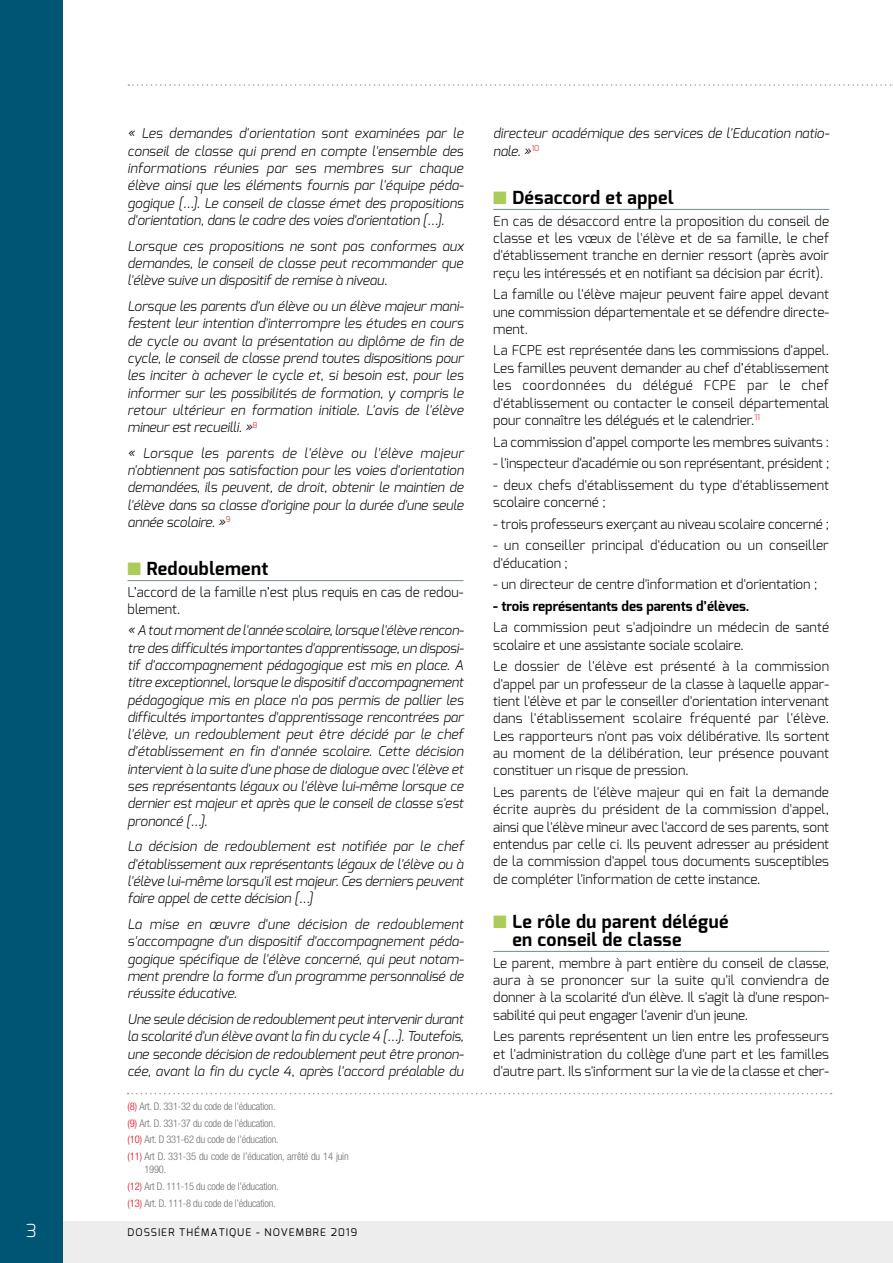
<style>
.page{position:relative;width:893px;height:1263px;background:#fff}
.page>*{position:absolute;margin:0;border:0;box-sizing:border-box;transform-origin:0 0}
.t1{font:700 18px/18.1px "Exo";letter-spacing:.025em;color:#000}
.t2{font:300 18px "Exo";color:#fff}
.t3{font:italic 300 13.5px/17.2px "Exo";letter-spacing:-.005em;color:#000;text-align:justify}
.t4{font:300 13.5px/17.4px "Exo";color:#000;text-align:justify}
.t5{font:700 13.5px "Exo";color:#000}
.t6{font:300 condensed 10.5px/16.8px "Helvetica Neue";letter-spacing:-.02em;color:#706f6f}
.t7{font:10.5px "Exo";letter-spacing:.1em;color:#000}
.s1{color:#abcc58}
.s2{color:#e30613}
</style>
<div class="page">
<div style="left:0;top:1221px;width:893px;height:42px;background:#ededed"></div>
<div style="left:0;top:0;width:63px;height:1263px;background:#005575"></div>
<svg style="left:128px;top:84px;width:765px;height:2px"></svg>
<svg style="left:128px;top:1093px;width:704px;height:1px"></svg>
<hr style="left:128px;top:580px;width:335px;height:1px;background:#85959d">
<hr style="left:493px;top:209px;width:336px;height:1px;background:#85959d">
<hr style="left:493px;top:951px;width:336px;height:1px;background:#85959d">
<p class="t3" style="left:128px;top:125px;width:338px">« Les demandes d'orientation sont examinées par le conseil de classe qui prend en compte l'ensemble des informations réunies par ses membres sur chaque élève ainsi que les éléments fournis par l'équipe péda&shy;gogique […]. Le conseil de classe émet des propositions d'orientation, dans le cadre des voies d'orientation […].</p>
<p class="t3" style="left:128px;top:237px;width:338px">Lorsque ces propositions ne sont pas conformes aux demandes, le conseil de classe peut recommander que l'élève suive un dispositif de remise à niveau.</p>
<p class="t3" style="left:128px;top:297px;width:338px">Lorsque les parents d'un élève ou un élève majeur mani&shy;festent leur intention d'interrompre les études en cours de cycle ou avant la présentation au diplôme de fin de cycle, le conseil de classe prend toutes dispositions pour les inciter à achever le cycle et, si besoin est, pour les informer sur les possibilités de formation, y compris le retour ultérieur en formation initiale. L'avis de l'élève mineur est recueilli. »<sup>8</sup></p>
<p class="t3" style="left:128px;top:444px;width:338px">« Lorsque les parents de l'élève ou l'élève majeur n'obtiennent pas satisfaction pour les voies d'orientation demandées, ils peuvent, de droit, obtenir le maintien de l'élève dans sa classe d'origine pour la durée d'une seule année scolaire. »<sup>9</sup></p>
<h1 class="t1" style="left:128px;top:559px;width:142px"><span class="s1">■</span> Redoublement</h1>
<p class="t4" style="left:128px;top:583px;width:337px">L’accord de la famille n’est plus requis en cas de redou&shy;blement.</p>
<p class="t3" style="left:128px;top:622px;width:338px">« A tout moment de l'année scolaire, lorsque l'élève rencon&shy;tre des difficultés importantes d'apprentissage, un disposi&shy;tif d'accompagnement pédagogique est mis en place. A titre exceptionnel, lorsque le dispositif d'accompagnement pédagogique mis en place n'a pas permis de pallier les difficultés importantes d'apprentissage rencontrées par l'élève, un redoublement peut être décidé par le chef d'établissement en fin d'année scolaire. Cette décision intervient à la suite d'une phase de dialogue avec l'élève et ses représentants légaux ou l'élève lui-même lorsque ce dernier est majeur et après que le conseil de classe s'est prononcé […].</p>
<p class="t3" style="left:128px;top:838px;width:338px">La décision de redoublement est notifiée par le chef d'établissement aux représentants légaux de l'élève ou à l'élève lui-même lorsqu'il est majeur. Ces derniers peuvent faire appel de cette décision […]</p>
<p class="t3" style="left:128px;top:915px;width:338px">La mise en œuvre d'une décision de redoublement s'accompagne d'un dispositif d'accompagnement péda&shy;gogique spécifique de l'élève concerné, qui peut notam&shy;ment prendre la forme d'un programme personnalisé de réussite éducative.</p>
<p class="t3" style="left:128px;top:1010px;width:338px">Une seule décision de redoublement peut intervenir durant la scolarité d'un élève avant la fin du cycle 4 […]. Toutefois, une seconde décision de redoublement peut être pronon&shy;cée, avant la fin du cycle 4, après l'accord préalable du</p>
<p class="t6" style="left:128px;top:1097px;width:223px"><span class="s2">(8)</span> Art. D. 331-32 du code de l’éducation.<br><span class="s2">(9)</span> Art. D. 331-37 du code de l’éducation.<br><span class="s2">(10)</span> Art. D 331-62 du code de l’éducation.<br><span class="s2">(11)</span> Art D. 331-35 du code de l’éducation, arrêté du 14 juin</p>
<p class="t6" style="left:128px;top:1161px;width:153px;text-indent:17px">1990.<br><span class="s2">(12)</span> Art D. 111-15 du code de l’éducation. <span class="s2">(13)</span> Art. D. 111-8 du code de l’éducation.</p>
<h1 class="t2" style="left:26px;top:1218px;width:12px">3</h1>
<p class="t7" style="left:128px;top:1225px;width:231px">DOSSIER THÉMATIQUE - NOVEMBRE 2019</p>
<p class="t3" style="left:493px;top:125px;width:338px">directeur académique des services de l'Education natio&shy;nale. »<sup>10</sup></p>
<h1 class="t1" style="left:493px;top:188px;width:182px"><span class="s1">■</span> Désaccord et appel</h1>
<p class="t4" style="left:493px;top:212px;width:338px">En cas de désaccord entre la proposition du conseil de classe et les vœux de l'élève et de sa famille, le chef d'établissement tranche en dernier ressort (après avoir reçu les intéressés et en notifiant sa décision par écrit).</p>
<p class="t4" style="left:493px;top:286px;width:337px">La famille ou l'élève majeur peuvent faire appel devant une commission départementale et se défendre directe&shy;ment.</p>
<p class="t4" style="left:493px;top:342px;width:338px">La FCPE est représentée dans les commissions d'appel.<br>Les familles peuvent demander au chef d’établissement les coordonnées du délégué FCPE par le chef d'établissement ou contacter le conseil départemental pour connaître les délégués et le calendrier.<sup>11</sup></p>
<p class="t4" style="left:493px;top:433px;width:337px">La commission d’appel comporte les membres suivants :</p>
<p class="t4" style="left:493px;top:454px;width:338px">- l'inspecteur d'académie ou son représentant, président ;</p>
<p class="t4" style="left:493px;top:476px;width:337px">- deux chefs d'établissement du type d'établissement scolaire concerné ;</p>
<p class="t4" style="left:493px;top:515px;width:337px">- trois professeurs exerçant au niveau scolaire concerné ;</p>
<p class="t4" style="left:493px;top:537px;width:337px">- un conseiller principal d'éducation ou un conseiller d'éducation ;</p>
<p class="t4" style="left:493px;top:576px;width:326px">- un directeur de centre d'information et d'orientation ;</p>
<p class="t5" style="left:493px;top:597px;width:257px">- trois représentants des parents d’élèves.</p>
<p class="t4" style="left:493px;top:619px;width:337px">La commission peut s'adjoindre un médecin de santé scolaire et une assistante sociale scolaire.</p>
<p class="t4" style="left:493px;top:658px;width:338px">Le dossier de l'élève est présenté à la commission d'appel par un professeur de la classe à laquelle appar&shy;tient l'élève et par le conseiller d'orientation intervenant dans l'établissement scolaire fréquenté par l'élève.<br>Les rapporteurs n'ont pas voix délibérative. Ils sortent au moment de la délibération, leur présence pouvant constituer un risque de pression.</p>
<p class="t4" style="left:493px;top:783px;width:337px">Les parents de l'élève majeur qui en fait la demande écrite auprès du président de la commission d'appel, ainsi que l'élève mineur avec l'accord de ses parents, sont entendus par celle ci. Ils peuvent adresser au président de la commission d'appel tous documents susceptibles de compléter l'information de cette instance.</p>
<h1 class="t1" style="left:512px;top:912px;width:218px;text-indent:-19px"><span class="s1">■</span> Le rôle du parent délégué en conseil de classe</h1>
<p class="t4" style="left:493px;top:954px;width:337px">Le parent, membre à part entière du conseil de classe, aura à se prononcer sur la suite qu'il conviendra de donner à la scolarité d'un élève. Il s'agit là d'une respon&shy;sabilité qui peut engager l'avenir d'un jeune.</p>
<p class="t4" style="left:493px;top:1027px;width:337px">Les parents représentent un lien entre les professeurs et l'administration du collège d'une part et les familles d'autre part. Ils s'informent sur la vie de la classe et cher-</p>
</div>
